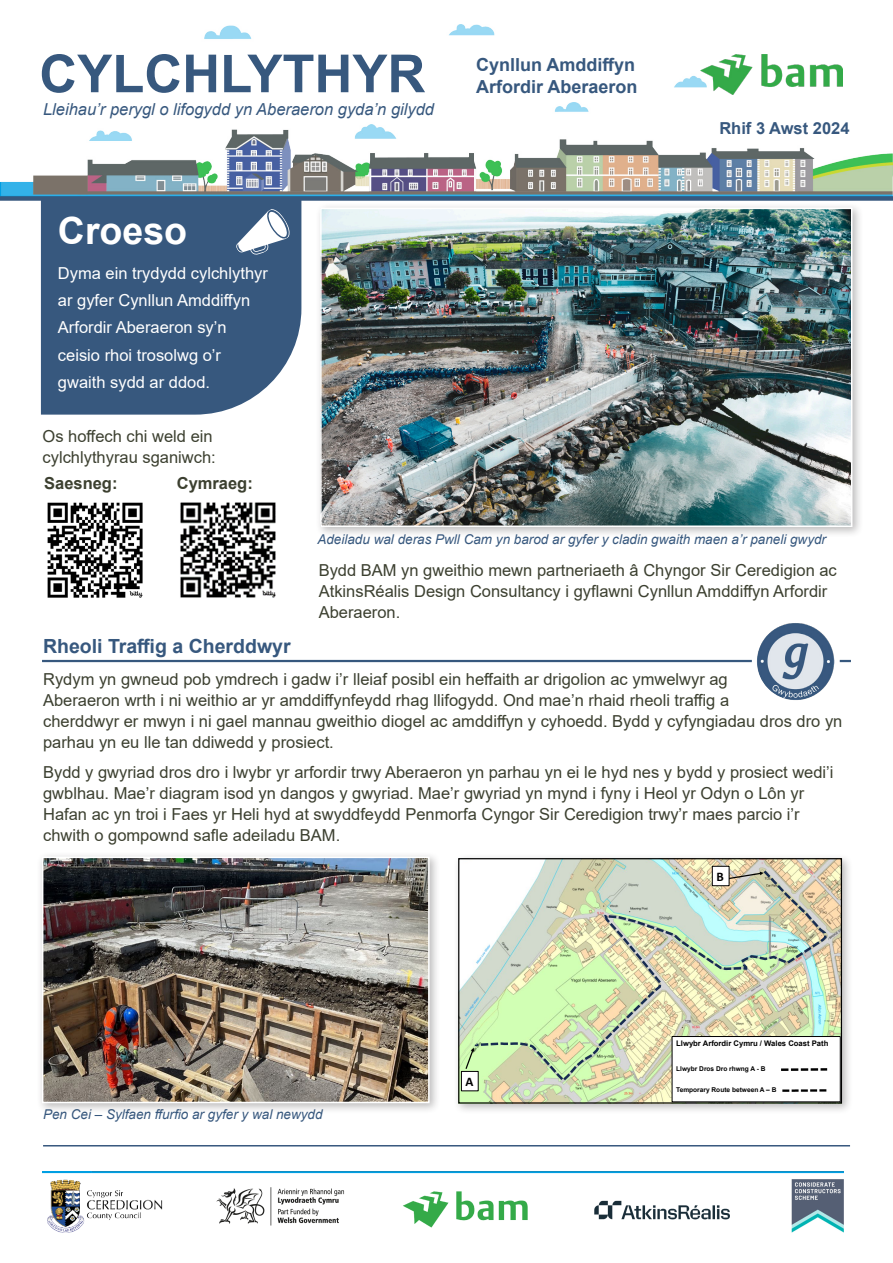
<style>
.page{position:relative;width:893px;height:1263px;background:#fff}
.page>*{position:absolute;margin:0;border:0;box-sizing:border-box;transform-origin:0 0}
.t1{font:700 52.5px "Arial";color:#37587e}
.Welcome_heading_ACDS_2024{font:700 37.5px "Arial";color:#fff}
.L1_heading_blue_ACDS_2024{font:700 19.5px "Arial";color:#37587e}
.t2{font:700 18px/21.6px "Arial";color:#37587e}
.Body_Text_11pt_ACDS{font:16.5px/21px "Arial";color:#3c4030}
.Welcome_text_ACDS_2024{font:16.5px/27px "Arial";color:#fff}
.t3{font:italic 16.5px "Arial";color:#37587e}
.Body_Text_11pt_ACDS-2{font:700 16.5px "Arial";color:#3c4030}
.t4{font:700 16.5px "Arial";color:#37587e}
.Caption_blue_ACDS_2024{font:italic 13.5px "Arial";color:#37587e}
.t5{font:700 13.2px "Calibri";color:#000}
.t6{font:700 7.65px "Arial";color:#000}
.t7{font:700 6.6px "Arial";color:#000}
</style>
<div class="page">
<img style="left:0;top:24px;width:893px;height:172px">
<hr style="left:43px;top:1145px;width:807px;height:1px;background:#37587e">
<img style="left:700px;top:54px;width:142px;height:41px">
<img style="left:43px;top:1171px;width:801px;height:62px">
<div style="left:41px;top:201px;width:260px;height:214px;background:#37587e"></div>
<div style="left:0;top:196px;width:893px;height:5px;background:#37587e"></div>
<svg style="left:236px;top:209px;width:54px;height:46px"></svg>
<hr style="left:42px;top:660px;width:809px;height:2px;background:#37587e">
<div style="left:752px;top:617px;width:88px;height:88px;background:#fff;border-radius:50%"></div>
<img style="left:757px;top:622px;width:78px;height:78px;border-radius:39px">
<img style="left:47px;top:502px;width:96px;height:96px">
<img style="left:180px;top:502px;width:96px;height:96px">
<div style="left:453px;top:853px;width:400px;height:261px;background:#231f20;opacity:.3"></div>
<img style="left:460px;top:860px;width:380px;height:241px">
<svg style="left:474px;top:868px;width:354px;height:215px;background:#d2ddbb"></svg>
<div style="left:458px;top:858px;width:384px;height:245px;border:1px solid #000"></div>
<div style="left:672px;top:1036px;width:168px;height:66px;background:#fff"></div>
<div style="left:672px;top:1036px;width:168px;height:66px;border:1px solid #000"></div>
<img style="left:782px;top:1089px;width:45px;height:3px">
<svg style="left:781px;top:1068px;width:46px;height:3px"></svg>
<div style="left:712px;top:866px;width:17px;height:20px;background:#fff"></div>
<div style="left:712px;top:866px;width:17px;height:20px;border:1px solid #000"></div>
<div style="left:461px;top:1071px;width:17px;height:20px;background:#fff"></div>
<div style="left:461px;top:1071px;width:17px;height:20px;border:1px solid #000"></div>
<svg style="left:728px;top:872px;width:36px;height:8px"></svg>
<svg style="left:464px;top:1048px;width:10px;height:22px"></svg>
<div style="left:37px;top:851px;width:404px;height:263px;background:#231f20;opacity:.3"></div>
<img style="left:45px;top:859px;width:382px;height:241px">
<div style="left:42px;top:856px;width:388px;height:247px;border:2px solid #fff"></div>
<div style="left:315px;top:202px;width:548px;height:336px;background:#231f20;opacity:.3"></div>
<img style="left:323px;top:211px;width:526px;height:313px">
<div style="left:320px;top:208px;width:532px;height:319px;border:2px solid #fff"></div>
<h1 class="t1" style="left:39px;top:37px;width:388px">CYLCHLYTHYR</h1>
<p class="t3" style="left:43px;top:99px;width:393px">Lleihau’r perygl o lifogydd yn Aberaeron gyda’n gilydd</p>
<p class="Welcome_heading_ACDS_2024" style="left:58px;top:204px;width:131px">Croeso</p>
<p class="Welcome_text_ACDS_2024" style="left:58px;top:260px;width:211px">Dyma ein trydydd cylchlythyr ar gyfer Cynllun Amddiffyn<br>Arfordir Aberaeron sy’n ceisio rhoi trosolwg o’r gwaith sydd ar ddod.</p>
<p class="Body_Text_11pt_ACDS" style="left:43px;top:425px;width:175px">Os hoffech chi weld ein cylchlythyrau sganiwch:</p>
<p class="Body_Text_11pt_ACDS-2" style="left:44px;top:471px;width:75px">Saesneg:</p>
<p class="Body_Text_11pt_ACDS-2" style="left:177px;top:471px;width:78px">Cymraeg:</p>
<p class="t2" style="left:476px;top:54px;width:163px">Cynllun Amddiffyn<br>Arfordir Aberaeron</p>
<p class="t4" style="left:719px;top:117px;width:132px">Rhif 3 Awst 2024</p>
<p class="Caption_blue_ACDS_2024" style="left:317px;top:531px;width:510px">Adeiladu wal deras Pwll Cam yn barod ar gyfer y cladin gwaith maen a’r paneli gwydr</p>
<p class="Body_Text_11pt_ACDS" style="left:319px;top:560px;width:520px">Bydd BAM yn gweithio mewn partneriaeth â Chyngor Sir Ceredigion ac<br>AtkinsRéalis Design Consultancy i gyflawni Cynllun Amddiffyn Arfordir<br>Aberaeron.</p>
<p class="L1_heading_blue_ACDS_2024" style="left:43px;top:632px;width:249px">Rheoli Traffig a Cherddwyr</p>
<p class="Body_Text_11pt_ACDS" style="left:43px;top:669px;width:801px">Rydym yn gwneud pob ymdrech i gadw i’r lleiaf posibl ein heffaith ar drigolion ac ymwelwyr ag<br>Aberaeron wrth i ni weithio ar yr amddiffynfeydd rhag llifogydd. Ond mae’n rhaid rheoli traffig a<br>cherddwyr er mwyn i ni gael mannau gweithio diogel ac amddiffyn y cyhoedd. Bydd y cyfyngiadau dros dro yn parhau yn eu lle tan ddiwedd y prosiect.</p>
<p class="Body_Text_11pt_ACDS" style="left:43px;top:761px;width:792px">Bydd y gwyriad dros dro i lwybr yr arfordir trwy Aberaeron yn parhau yn ei le hyd nes y bydd y prosiect wedi’i gwblhau. Mae’r diagram isod yn dangos y gwyriad. Mae’r gwyriad yn mynd i fyny i Heol yr Odyn o Lôn yr Hafan ac yn troi i Faes yr Heli hyd at swyddfeydd Penmorfa Cyngor Sir Ceredigion trwy’r maes parcio i’r chwith o gompownd safle adeiladu BAM.</p>
<p class="Caption_blue_ACDS_2024" style="left:43px;top:1105px;width:281px">Pen Cei – Sylfaen ffurfio ar gyfer y wal newydd</p>
<p class="t5" style="left:465px;top:1072px;width:9px">A</p>
<p class="t5" style="left:716px;top:867px;width:9px">B</p>
<p class="t6" style="left:676px;top:1038px;width:154px">Llwybr Arfordir Cymru / Wales Coast Path</p>
<p class="t7" style="left:676px;top:1064px;width:91px">Llwybr Dros Dro rhwng A - B</p>
<p class="t7" style="left:676px;top:1085px;width:102px">Temporary Route between A – B</p>
</div>
